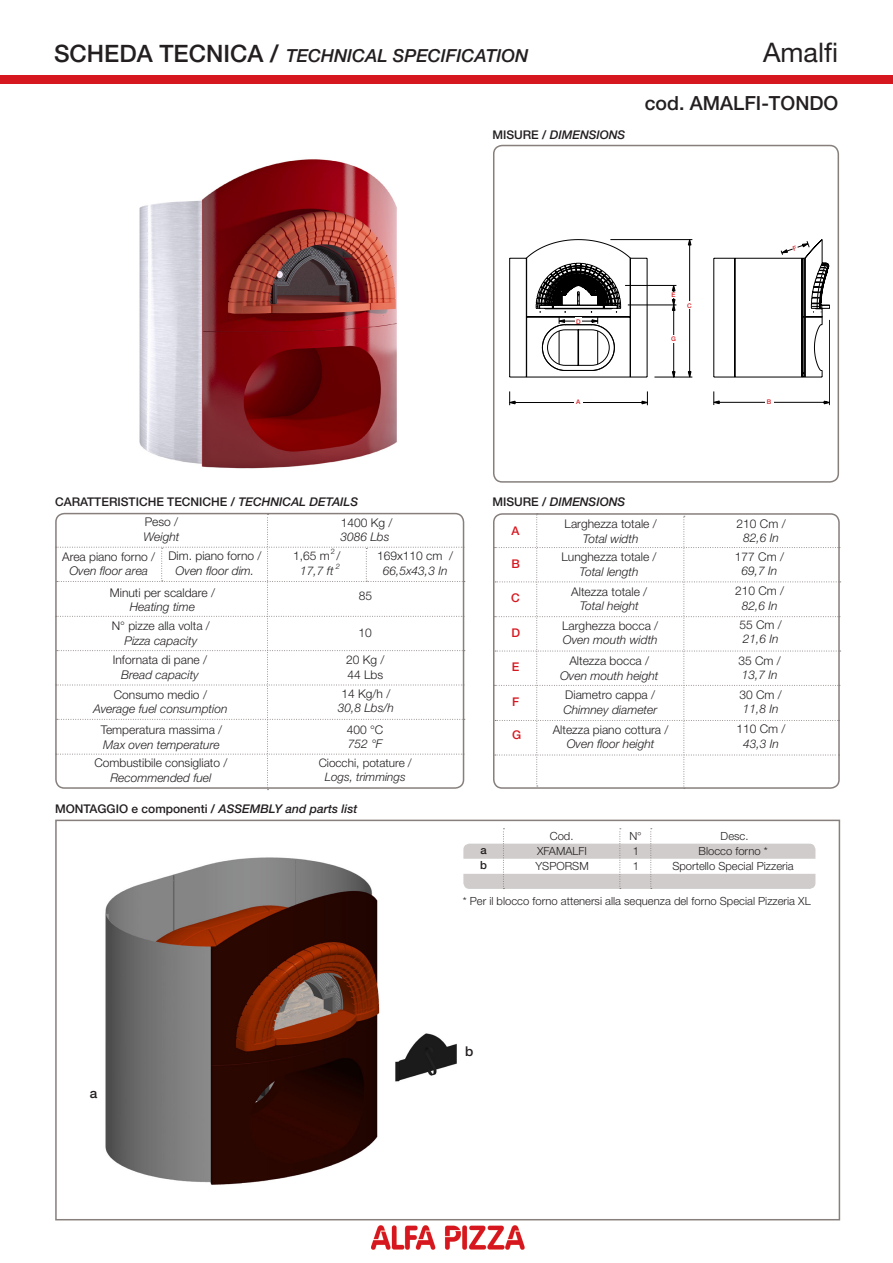
<style>
.page{position:relative;width:893px;height:1263px;background:#fff}
.page>*{position:absolute;margin:0;border:0;box-sizing:border-box;transform-origin:0 0}
.t1{font:27px "Helvetica Neue LT Std";color:#231f20}
.t2{font:500 19.5px "Helvetica Neue LT Std";color:#231f20}
.t3{font:italic 500 18px "Helvetica Neue LT Std";color:#231f20}
.t4{font:500 13.5px "Helvetica Neue LT Std";color:#231f20}
.t5{font:300 12px "Helvetica Neue LT Std";color:#231f20}
.t6{font:italic 300 12px "Helvetica Neue LT Std";color:#231f20}
.t7{font:500 12px "Helvetica Neue LT Std";color:#231f20}
.t8{font:italic 500 12px "Helvetica Neue LT Std";color:#231f20}
.t9{font:500 12px "Helvetica Neue LT Std";color:#d7171f}
.t10{font:300 11.7px "Helvetica Neue LT Std";color:#231f20}
.t11{font:italic 300 11.7px "Helvetica Neue LT Std";color:#231f20}
.t12{font:300 11.25px "Helvetica Neue LT Std";color:#231f20}
.t13{font:500 11.25px "Helvetica Neue LT Std";color:#231f20}
.t14{font:300 7.5px "Helvetica Neue LT Std";color:#231f20}
.t15{font:italic 300 7.5px "Helvetica Neue LT Std";color:#231f20}
.t16{font:500 6.45px "Helvetica Neue LT Std";color:#d61f26}
.s1{font-style:normal;font-size:24px}
.s2{font-style:normal}
.s3{font-style:italic}
</style>
<div class="page">
<img style="left:139px;top:159px;width:258px;height:310px">
<div style="left:0;top:75px;width:893px;height:9px;background:#d7171f"></div>
<div style="left:493px;top:145px;width:346px;height:338px;border:2px solid #867f7c;border-radius:9px"></div>
<img style="left:105px;top:857px;width:352px;height:328px">
<div style="left:55px;top:820px;width:785px;height:400px;border:2px solid #867f7c"></div>
<img style="left:371px;top:1225px;width:153px;height:25px">
<svg style="left:494px;top:513px;width:347px;height:276px"></svg>
<svg style="left:56px;top:514px;width:409px;height:276px"></svg>
<svg style="left:463px;top:828px;width:352px;height:61px"></svg>
<svg style="left:509px;top:239px;width:321px;height:166px"></svg>
<p class="t3" style="left:54px;top:45px;width:475px"><span class="s1">SCHEDA TECNICA /</span> TECHNICAL SPECIFICATION</p>
<p class="t8" style="left:492px;top:128px;width:134px"><span class="s2">MISURE /</span> DIMENSIONS</p>
<p class="t1" style="left:763px;top:36px;width:77px">Amalfi</p>
<p class="t2" style="left:645px;top:91px;width:195px">cod. AMALFI-TONDO</p>
<p class="t16" style="left:576px;top:317px;width:6px">D</p>
<p class="t16" style="left:671px;top:291px;width:6px">E</p>
<p class="t16" style="left:671px;top:335px;width:6px">G</p>
<p class="t16" style="left:687px;top:302px;width:6px">C</p>
<p class="t16" style="left:576px;top:398px;width:6px">A</p>
<p class="t16" style="left:767px;top:398px;width:6px">B</p>
<p class="t7" style="left:55px;top:495px;width:305px">CARATTERISTICHE TECNICHE / <span class="s3">TECHNICAL DETAILS</span></p>
<p class="t5" style="left:145px;top:515px;width:35px">Peso /</p>
<p class="t6" style="left:144px;top:529px;width:37px">Weight</p>
<p class="t5" style="left:341px;top:515px;width:53px">1400 Kg /</p>
<p class="t6" style="left:340px;top:530px;width:51px">3086 Lbs</p>
<p class="t5" style="left:62px;top:549px;width:94px">Area piano forno /</p>
<p class="t6" style="left:69px;top:564px;width:80px">Oven floor area</p>
<p class="t5" style="left:168px;top:549px;width:95px">Dim. piano forno /</p>
<p class="t6" style="left:176px;top:563px;width:80px">Oven floor dim.</p>
<p class="t14" style="left:331px;top:547px;width:6px">2</p>
<p class="t5" style="left:293px;top:549px;width:49px">1,65 m /</p>
<p class="t6" style="left:300px;top:563px;width:35px">17,7 ft</p>
<p class="t15" style="left:336px;top:561px;width:6px">2</p>
<p class="t5" style="left:377px;top:549px;width:78px">169x110 cm /</p>
<p class="t6" style="left:383px;top:563px;width:66px">66,5x43,3 In</p>
<p class="t5" style="left:110px;top:585px;width:107px">Minuti per scaldare /</p>
<p class="t6" style="left:130px;top:600px;width:67px">Heating time</p>
<p class="t5" style="left:112px;top:619px;width:100px">N° pizze alla volta /</p>
<p class="t6" style="left:125px;top:633px;width:74px">Pizza capacity</p>
<p class="t5" style="left:113px;top:653px;width:96px">Infornata di pane /</p>
<p class="t6" style="left:121px;top:667px;width:79px">Bread capacity</p>
<p class="t5" style="left:114px;top:687px;width:95px">Consumo medio /</p>
<p class="t6" style="left:93px;top:702px;width:136px">Average fuel consumption</p>
<p class="t5" style="left:101px;top:723px;width:123px">Temperatura massima /</p>
<p class="t6" style="left:103px;top:737px;width:118px">Max oven temperature</p>
<p class="t5" style="left:94px;top:756px;width:135px">Combustibile consigliato /</p>
<p class="t6" style="left:110px;top:770px;width:102px">Recommended fuel</p>
<p class="t5" style="left:359px;top:589px;width:15px">85</p>
<p class="t5" style="left:358px;top:625px;width:15px">10</p>
<p class="t5" style="left:346px;top:653px;width:40px">20 Kg /</p>
<p class="t5" style="left:347px;top:667px;width:37px">44 Lbs</p>
<p class="t5" style="left:341px;top:686px;width:50px">14 Kg/h /</p>
<p class="t6" style="left:338px;top:701px;width:58px">30,8 Lbs/h</p>
<p class="t5" style="left:347px;top:722px;width:38px">400 °C</p>
<p class="t6" style="left:348px;top:737px;width:36px">752 °F</p>
<p class="t10" style="left:319px;top:756px;width:95px">Ciocchi, potature /</p>
<p class="t11" style="left:325px;top:770px;width:82px">Logs, trimmings</p>
<p class="t7" style="left:55px;top:802px;width:304px">MONTAGGIO e componenti / <span class="s3">ASSEMBLY and parts list</span></p>
<p class="t8" style="left:492px;top:495px;width:134px"><span class="s2">MISURE /</span> DIMENSIONS</p>
<p class="t9" style="left:511px;top:524px;width:10px">A</p>
<p class="t9" style="left:511px;top:556px;width:10px">B</p>
<p class="t9" style="left:511px;top:591px;width:10px">C</p>
<p class="t9" style="left:511px;top:626px;width:10px">D</p>
<p class="t9" style="left:512px;top:660px;width:9px">E</p>
<p class="t9" style="left:512px;top:695px;width:9px">F</p>
<p class="t9" style="left:512px;top:728px;width:11px">G</p>
<p class="t5" style="left:565px;top:516px;width:94px">Larghezza totale /</p>
<p class="t6" style="left:583px;top:531px;width:57px">Total width</p>
<p class="t5" style="left:561px;top:550px;width:97px">Lunghezza totale /</p>
<p class="t6" style="left:579px;top:564px;width:61px">Total length</p>
<p class="t5" style="left:571px;top:584px;width:78px">Altezza totale /</p>
<p class="t6" style="left:580px;top:599px;width:61px">Total height</p>
<p class="t5" style="left:562px;top:618px;width:98px">Larghezza bocca /</p>
<p class="t6" style="left:563px;top:632px;width:96px">Oven mouth width</p>
<p class="t5" style="left:569px;top:654px;width:81px">Altezza bocca /</p>
<p class="t6" style="left:560px;top:668px;width:100px">Oven mouth height</p>
<p class="t5" style="left:565px;top:688px;width:91px">Diametro cappa /</p>
<p class="t6" style="left:563px;top:702px;width:95px">Chimney diameter</p>
<p class="t5" style="left:553px;top:722px;width:117px">Altezza piano cottura /</p>
<p class="t6" style="left:567px;top:736px;width:89px">Oven floor height</p>
<p class="t5" style="left:737px;top:516px;width:51px">210 Cm /</p>
<p class="t6" style="left:743px;top:531px;width:37px">82,6 In</p>
<p class="t5" style="left:735px;top:549px;width:51px">177 Cm /</p>
<p class="t6" style="left:741px;top:564px;width:37px">69,7 In</p>
<p class="t5" style="left:735px;top:584px;width:51px">210 Cm /</p>
<p class="t6" style="left:742px;top:598px;width:37px">82,6 In</p>
<p class="t5" style="left:739px;top:617px;width:44px">55 Cm /</p>
<p class="t6" style="left:743px;top:632px;width:37px">21,6 In</p>
<p class="t5" style="left:738px;top:653px;width:44px">35 Cm /</p>
<p class="t6" style="left:742px;top:668px;width:37px">13,7 In</p>
<p class="t5" style="left:739px;top:687px;width:44px">30 Cm /</p>
<p class="t6" style="left:743px;top:702px;width:37px">11,8 In</p>
<p class="t5" style="left:736px;top:721px;width:51px">110 Cm /</p>
<p class="t6" style="left:743px;top:736px;width:37px">43,3 In</p>
<p class="t13" style="left:480px;top:843px;width:8px">a</p>
<p class="t13" style="left:480px;top:859px;width:8px">b</p>
<p class="t12" style="left:550px;top:829px;width:25px">Cod.</p>
<p class="t12" style="left:629px;top:829px;width:14px">N°</p>
<p class="t12" style="left:721px;top:829px;width:29px">Desc.</p>
<p class="t12" style="left:537px;top:844px;width:52px">XFAMALFI</p>
<p class="t12" style="left:535px;top:859px;width:55px">YSPORSM</p>
<p class="t12" style="left:633px;top:844px;width:8px">1</p>
<p class="t12" style="left:633px;top:859px;width:8px">1</p>
<p class="t12" style="left:698px;top:844px;width:71px">Blocco forno *</p>
<p class="t12" style="left:672px;top:859px;width:123px">Sportello Special Pizzeria</p>
<p class="t12" style="left:463px;top:894px;width:350px">* Per il blocco forno attenersi alla sequenza del forno Special Pizzeria XL</p>
<p class="t4" style="left:90px;top:1085px;width:9px">a</p>
<p class="t4" style="left:465px;top:1043px;width:10px">b</p>
</div>
